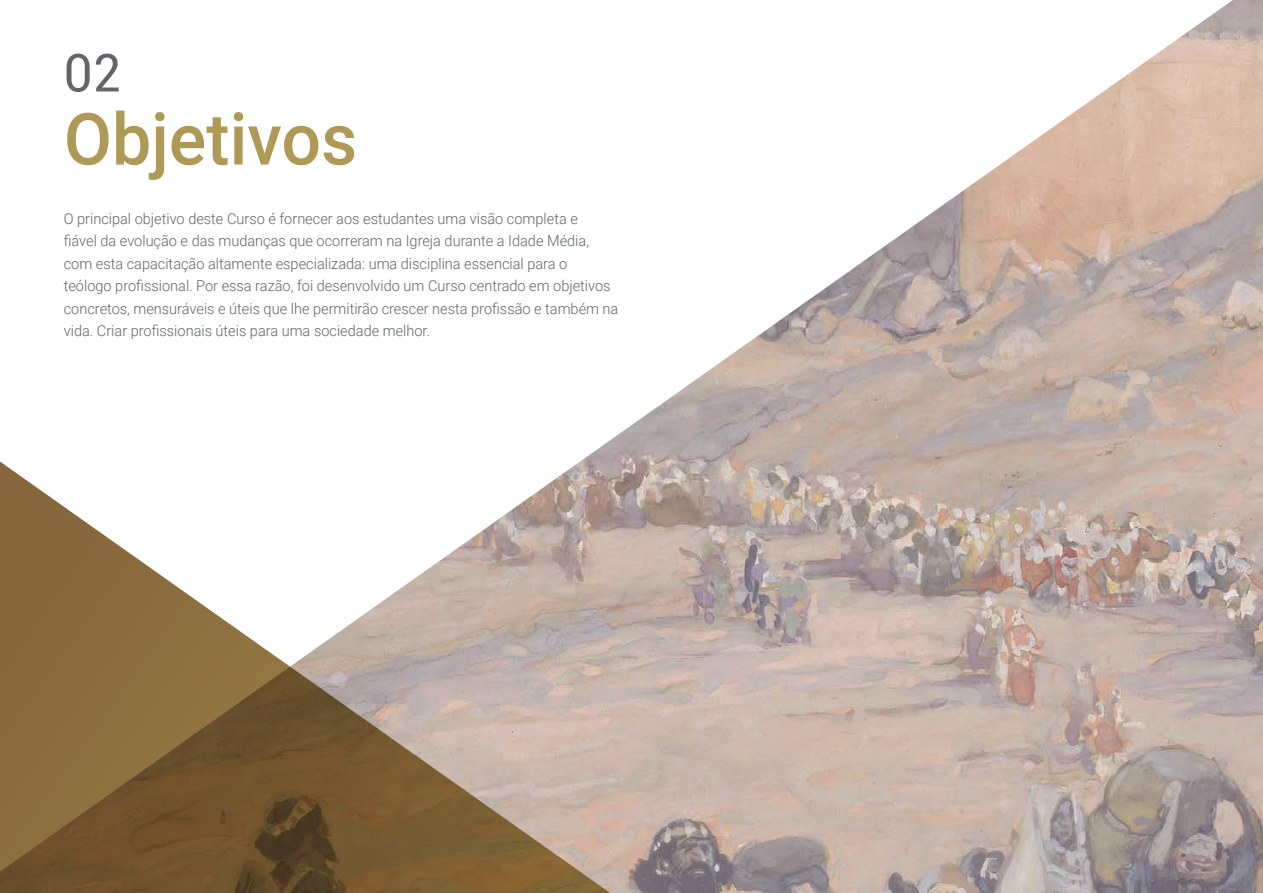
<style>
.page{position:relative;width:1263px;height:893px;background:#fff}
.page>*{position:absolute;margin:0;border:0;box-sizing:border-box;transform-origin:0 0}
.Portadilla{font:500 72px "Roboto";color:#ae9956}
.t1{font:52.5px "Roboto";color:#63656a}
.Texto_Simple{font:300 15px/22.5px "Roboto";color:#63656a}
</style>
<div class="page">
<img style="left:602px;top:0;width:661px;height:893px">
<svg style="left:0;top:446px;width:640px;height:447px"></svg>
<p class="t1" style="left:64px;top:36px;width:59px">02</p>
<p class="Portadilla" style="left:64px;top:89px;width:295px">Objetivos</p>
<p class="Texto_Simple" style="left:64px;top:207px;width:556px">O principal objetivo deste Curso é fornecer aos estudantes uma visão completa e<br>fiável da evolução e das mudanças que ocorreram na Igreja durante a Idade Média, com esta capacitação altamente especializada: uma disciplina essencial para o teólogo profissional. Por essa razão, foi desenvolvido um Curso centrado em objetivos concretos, mensuráveis e úteis que lhe permitirão crescer nesta profissão e também na vida. Criar profissionais úteis para uma sociedade melhor.</p>
</div>
